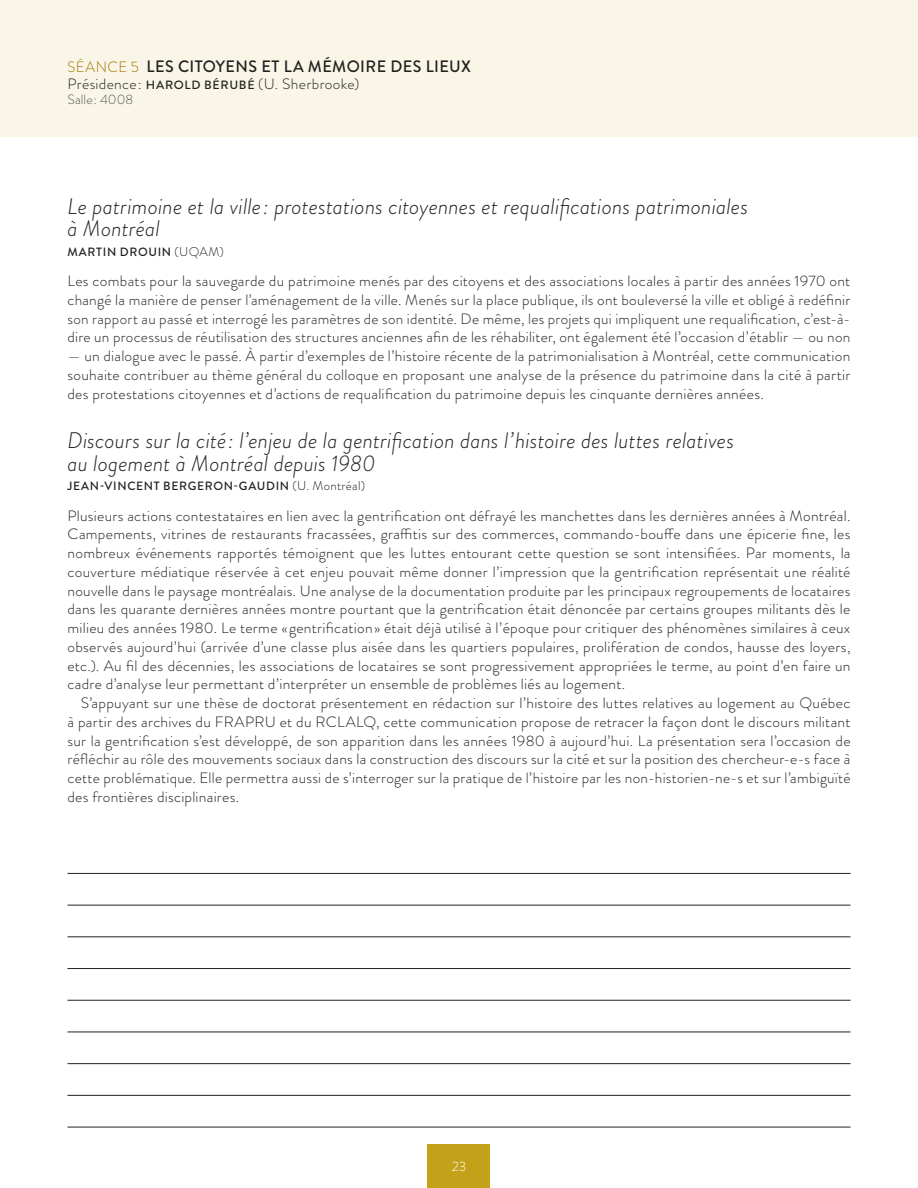
<style>
.page{position:relative;width:918px;height:1188px;background:#fff}
.page>*{position:absolute;margin:0;border:0;box-sizing:border-box;transform-origin:0 0}
.RÉS_Titre_comm__RÉSU{font:italic 300 22.5px/22.5px "Brandon Grotesque";letter-spacing:.01em;color:#231f20}
.TITRE_SÉANCE{font:500 16.5px "Brandon Grotesque";letter-spacing:.025em;color:#231f20}
._01-Texte_courant_sa{font:300 15px/18.8px "Brandon Grotesque";letter-spacing:.02em;color:#231f20;text-align:justify}
._01-Texte_courant{font:300 15px/18.8px "Brandon Grotesque";letter-spacing:.015em;color:#231f20;text-align:justify}
.Présidence{font:300 15px "Brandon Grotesque";letter-spacing:.02em;color:#231f20}
.LIEU{font:300 13.5px "Brandon Grotesque";letter-spacing:.01em;color:#57585a}
.t1{font:300 13.5px "Brandon Grotesque";color:#fff}
.Conférenciers_ères{font:500 12px "Brandon Grotesque";letter-spacing:.055em;color:#231f20}
.s1{font-weight:300;font-size:15px;color:#a57403}
.s2{font-weight:500;font-size:12px}
.s3{font-weight:300;font-size:12.75px}
</style>
<div class="page">
<div style="left:0;top:0;width:918px;height:137px;background:#f9f6e7"></div>
<hr style="left:68px;top:1032px;width:782px;height:1px;background:#231f20">
<hr style="left:68px;top:873px;width:782px;height:1px;background:#231f20">
<hr style="left:68px;top:1000px;width:782px;height:1px;background:#231f20">
<hr style="left:68px;top:1095px;width:782px;height:1px;background:#231f20">
<hr style="left:68px;top:937px;width:782px;height:1px;background:#231f20">
<hr style="left:68px;top:1063px;width:782px;height:1px;background:#231f20">
<hr style="left:68px;top:905px;width:782px;height:1px;background:#231f20">
<hr style="left:68px;top:1127px;width:782px;height:1px;background:#231f20">
<hr style="left:68px;top:968px;width:782px;height:1px;background:#231f20">
<div style="left:428px;top:1145px;width:62px;height:43px;background:#c3a119"></div>
<p class="TITRE_SÉANCE" style="left:68px;top:55px;width:405px"><span class="s1">SÉANCE 5</span> LES CITOYENS ET LA MÉMOIRE DES LIEUX</p>
<p class="Présidence" style="left:68px;top:73px;width:293px">Présidence: <span class="s2">HAROLD BÉRUBÉ</span> (U. Sherbrooke)</p>
<p class="LIEU" style="left:68px;top:90px;width:67px">Salle: 4008</p>
<p class="RÉS_Titre_comm__RÉSU" style="left:68px;top:195px;width:682px">Le patrimoine et la ville: protestations citoyennes et requalifications patrimoniales à Montréal</p>
<p class="Conférenciers_ères" style="left:68px;top:243px;width:158px">MARTIN DROUIN <span class="s3">(UQAM)</span></p>
<p class="_01-Texte_courant_sa" style="left:68px;top:272px;width:785px">Les combats pour la sauvegarde du patrimoine menés par des citoyens et des associations locales à partir des années 1970 ont changé la manière de penser l’aménagement de la ville. Menés sur la place publique, ils ont bouleversé la ville et obligé à redéfinir son rapport au passé et interrogé les paramètres de son identité. De même, les projets qui impliquent une requalification, c’est-à&shy;dire un processus de réutilisation des structures anciennes afin de les réhabiliter, ont également été l’occasion d’établir — ou non</p>
<p class="_01-Texte_courant_sa" style="left:68px;top:347px;width:785px">— un dialogue avec le passé. À partir d’exemples de l’histoire récente de la patrimonialisation à Montréal, cette communication souhaite contribuer au thème général du colloque en proposant une analyse de la présence du patrimoine dans la cité à partir des protestations citoyennes et d’actions de requalification du patrimoine depuis les cinquante dernières années.</p>
<p class="RÉS_Titre_comm__RÉSU" style="left:68px;top:429px;width:668px">Discours sur la cité: l’enjeu de la gentrification dans l’histoire des luttes relatives au logement à Montréal depuis 1980</p>
<p class="Conférenciers_ères" style="left:68px;top:478px;width:299px">JEAN-VINCENT BERGERON-GAUDIN <span class="s3">(U. Montréal)</span></p>
<p class="_01-Texte_courant_sa" style="left:68px;top:506px;width:785px">Plusieurs actions contestataires en lien avec la gentrification ont défrayé les manchettes dans les dernières années à Montréal.<br>Campements, vitrines de restaurants fracassées, graffitis sur des commerces, commando-bouffe dans une épicerie fine, les nombreux événements rapportés témoignent que les luttes entourant cette question se sont intensifiées. Par moments, la couverture médiatique réservée à cet enjeu pouvait même donner l’impression que la gentrification représentait une réalité nouvelle dans le paysage montréalais. Une analyse de la documentation produite par les principaux regroupements de locataires dans les quarante dernières années montre pourtant que la gentrification était dénoncée par certains groupes militants dès le milieu des années 1980. Le terme «gentrification» était déjà utilisé à l’époque pour critiquer des phénomènes similaires à ceux observés aujourd’hui (arrivée d’une classe plus aisée dans les quartiers populaires, prolifération de condos, hausse des loyers, etc.). Au fil des décennies, les associations de locataires se sont progressivement appropriées le terme, au point d’en faire un cadre d’analyse leur permettant d’interpréter un ensemble de problèmes liés au logement.</p>
<p class="_01-Texte_courant" style="left:68px;top:694px;width:785px;text-indent:13px">S’appuyant sur une thèse de doctorat présentement en rédaction sur l’histoire des luttes relatives au logement au Québec à partir des archives du FRAPRU et du RCLALQ, cette communication propose de retracer la façon dont le discours militant sur la gentrification s’est développé, de son apparition dans les années 1980 à aujourd’hui. La présentation sera l’occasion de réfléchir au rôle des mouvements sociaux dans la construction des discours sur la cité et sur la position des chercheur-e-s face à cette problématique. Elle permettra aussi de s’interroger sur la pratique de l’histoire par les non-historien-ne-s et sur l’ambiguïté des frontières disciplinaires.</p>
<p class="t1" style="left:452px;top:1157px;width:16px">23</p>
</div>
